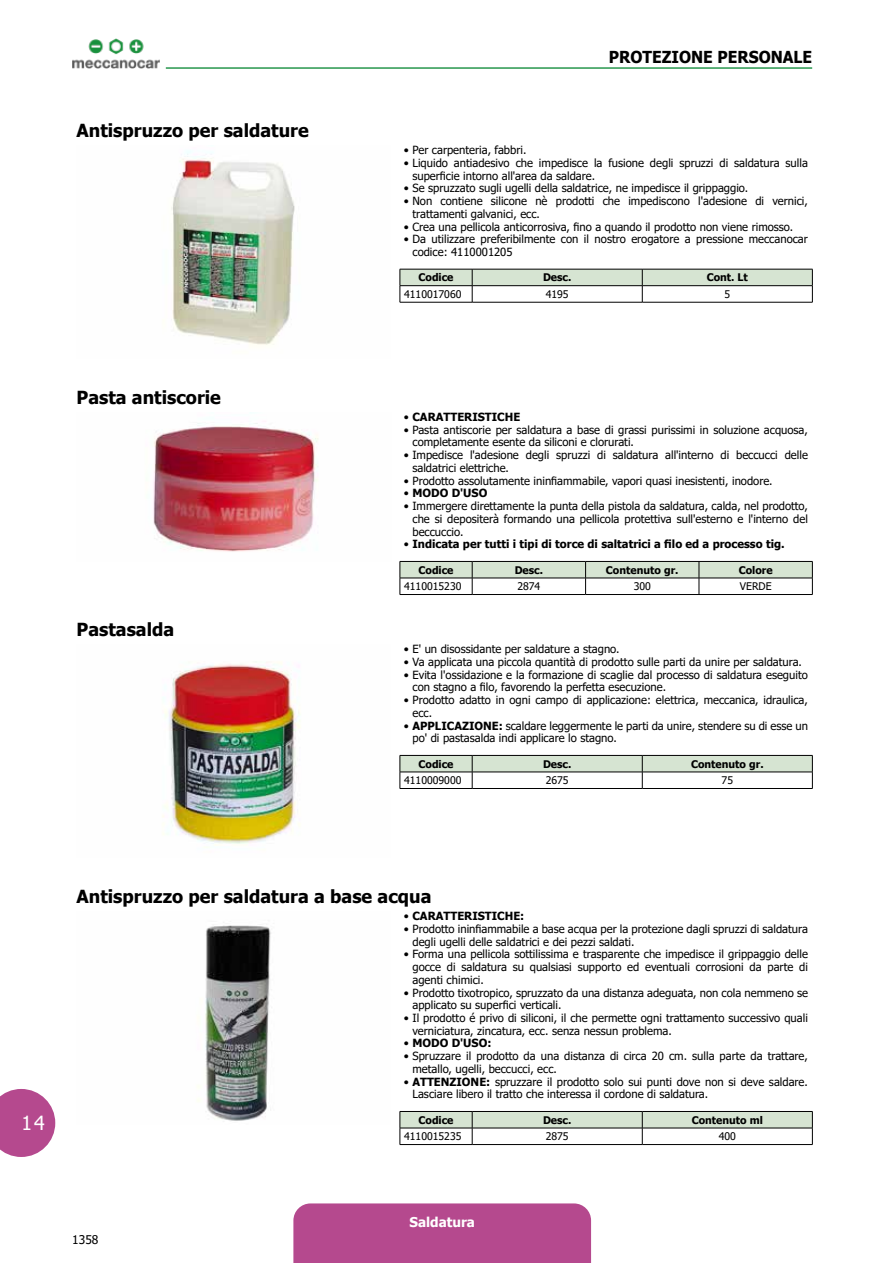
<style>
.page{position:relative;width:893px;height:1263px;background:#fff}
.page>*{position:absolute;margin:0;border:0;box-sizing:border-box;transform-origin:0 0}
.t1{font:19.5px "Tahoma";color:#fff}
.t2{font:700 18px "Tahoma";color:#000}
.t3{font:700 16.5px "Tahoma";color:#000;scale:.95 1}
.t4{font:700 13.5px "Tahoma";color:#fff}
.t5{font:12px "Tahoma";color:#000}
.t6{font:11.25px/12.8px "Tahoma";color:#000}
.t7{font:700 11.25px "Tahoma";color:#000}
.t8{font:700 10.5px "Tahoma";color:#000}
.t9{font:10.5px "Tahoma";color:#000}
.s1{font-weight:400}
.s2{font-weight:700}
</style>
<div class="page">
<div style="left:293px;top:1203px;width:298px;height:60px;background:#b5498e"></div>
<svg style="left:0;top:1089px;width:55px;height:68px;background:#c0659f"></svg>
<img style="left:72px;top:38px;width:87px;height:31px">
<hr style="left:166px;top:67px;width:646px;height:2px;background:#28974e">
<img style="left:171px;top:150px;width:124px;height:195px">
<svg style="left:400px;top:269px;width:413px;height:33px"></svg>
<hr style="left:400px;top:302px;width:72px;height:1px;background:#000">
<hr style="left:472px;top:302px;width:170px;height:1px;background:#000">
<hr style="left:642px;top:302px;width:171px;height:1px;background:#000">
<img style="left:153px;top:412px;width:166px;height:140px">
<svg style="left:400px;top:561px;width:413px;height:33px"></svg>
<hr style="left:400px;top:594px;width:72px;height:1px;background:#000">
<hr style="left:472px;top:594px;width:114px;height:1px;background:#000">
<hr style="left:586px;top:594px;width:113px;height:1px;background:#000">
<hr style="left:699px;top:594px;width:114px;height:1px;background:#000">
<img style="left:162px;top:662px;width:139px;height:184px">
<svg style="left:400px;top:755px;width:413px;height:33px"></svg>
<hr style="left:400px;top:788px;width:72px;height:1px;background:#000">
<hr style="left:472px;top:788px;width:170px;height:1px;background:#000">
<hr style="left:642px;top:788px;width:171px;height:1px;background:#000">
<img style="left:197px;top:922px;width:74px;height:199px">
<svg style="left:400px;top:1111px;width:413px;height:33px"></svg>
<hr style="left:400px;top:1144px;width:72px;height:1px;background:#000">
<hr style="left:472px;top:1144px;width:170px;height:1px;background:#000">
<hr style="left:642px;top:1144px;width:171px;height:1px;background:#000">
<h2 class="t2" style="left:77px;top:118px;width:234px">Antispruzzo per saldature</h2>
<h2 class="t2" style="left:77px;top:385px;width:146px">Pasta antiscorie</h2>
<h2 class="t2" style="left:77px;top:617px;width:99px">Pastasalda</h2>
<h3 class="t3" style="left:609px;top:45px;width:183px">Protezione personal</h3>
<h3 class="t3" style="left:802px;top:45px;width:12px">e</h3>
<p class="t6" style="left:404px;top:144px;width:124px">• Per carpenteria, fabbri.</p>
<p class="t6" style="left:412px;top:157px;width:397px;text-indent:-9px">• Liquido antiadesivo che impedisce la fusione degli spruzzi di saldatura sulla superficie intorno all'area da saldare.</p>
<p class="t6" style="left:404px;top:183px;width:346px">• Se spruzzato sugli ugelli della saldatrice, ne impedisce il grippaggio.</p>
<p class="t6" style="left:412px;top:195px;width:397px;text-indent:-9px">• Non contiene silicone nè prodotti che impediscono l'adesione di vernici, trattamenti galvanici, ecc.</p>
<p class="t6" style="left:404px;top:221px;width:391px">• Crea una pellicola anticorrosiva, fino a quando il prodotto non viene rimosso.</p>
<p class="t6" style="left:412px;top:234px;width:397px;text-indent:-9px">• Da utilizzare preferibilmente con il nostro erogatore a pressione meccanocar codice: 4110001205</p>
<p class="t8" style="left:418px;top:270px;width:37px">Codice</p>
<p class="t8" style="left:543px;top:270px;width:30px">Desc.</p>
<p class="t8" style="left:707px;top:270px;width:43px">Cont. Lt</p>
<p class="t9" style="left:404px;top:287px;width:59px">4110017060</p>
<p class="t9" style="left:546px;top:287px;width:24px">4195</p>
<p class="t9" style="left:724px;top:287px;width:7px">5</p>
<p class="t7" style="left:404px;top:409px;width:61px"><span class="s1">•</span> CARATTERI</p>
<p class="t7" style="left:478px;top:409px;width:43px">STICHE</p>
<p class="t6" style="left:412px;top:424px;width:397px;text-indent:-9px">• Pasta antiscorie per saldatura a base di grassi purissimi in soluzione acquosa, completamente esente da siliconi e clorurati.</p>
<p class="t6" style="left:412px;top:449px;width:397px;text-indent:-9px">• Impedisce l'adesione degli spruzzi di saldatura all'interno di beccucci delle saldatrici elettriche.</p>
<p class="t6" style="left:404px;top:475px;width:370px">• Prodotto assolutamente ininfiammabile, vapori quasi inesistenti, inodore.</p>
<p class="t7" style="left:404px;top:485px;width:28px"><span class="s1">•</span> MODO</p>
<p class="t7" style="left:452px;top:485px;width:36px">D'USO</p>
<p class="t6" style="left:412px;top:500px;width:397px;text-align:justify;text-indent:-9px">• Immergere direttamente la punta della pistola da saldatura, calda, nel prodotto, che si depositerà formando una pellicola protettiva sull'esterno e l'interno del beccuccio.</p>
<p class="t7" style="left:404px;top:536px;width:382px"><span class="s1">•</span> Indicata per tutti i tipi di torce di saltatrici a filo ed a processo tig.</p>
<p class="t8" style="left:418px;top:562px;width:37px">Codice</p>
<p class="t8" style="left:515px;top:562px;width:30px">Desc.</p>
<p class="t8" style="left:606px;top:562px;width:74px">Contenuto gr.</p>
<p class="t8" style="left:739px;top:562px;width:35px">Colore</p>
<p class="t9" style="left:404px;top:579px;width:59px">4110015230</p>
<p class="t9" style="left:517px;top:579px;width:24px">2874</p>
<p class="t9" style="left:634px;top:579px;width:19px">300</p>
<p class="t9" style="left:740px;top:579px;width:33px">VERDE</p>
<p class="t6" style="left:404px;top:643px;width:217px">• E' un disossidante per saldature a stagno.</p>
<p class="t6" style="left:404px;top:656px;width:399px">• Va applicata una piccola quantità di prodotto sulle parti da unire per saldatura.</p>
<p class="t6" style="left:412px;top:669px;width:397px;text-indent:-9px">• Evita l'ossidazione e la formazione di scaglie dal processo di saldatura eseguito con stagno a filo, favorendo la perfetta esecuzione.</p>
<p class="t6" style="left:412px;top:694px;width:397px;text-indent:-9px">• Prodotto adatto in ogni campo di applicazione: elettrica, meccanica, idraulica, ecc.</p>
<p class="t6" style="left:412px;top:720px;width:397px;text-indent:-9px">• <span class="s2">APPLICAZIONE:</span> scaldare leggermente le parti da unire, stendere su di esse un po' di pastasalda indi applicare lo stagno.</p>
<p class="t8" style="left:418px;top:756px;width:37px">Codice</p>
<p class="t8" style="left:543px;top:756px;width:30px">Desc.</p>
<p class="t8" style="left:691px;top:756px;width:74px">Contenuto gr.</p>
<p class="t9" style="left:404px;top:773px;width:59px">4110009000</p>
<p class="t9" style="left:546px;top:773px;width:24px">2675</p>
<p class="t9" style="left:722px;top:773px;width:13px">75</p>
<h1 class="t1" style="left:21px;top:1110px;width:25px">14</h1>
<h2 class="t2" style="left:77px;top:884px;width:356px">Antispruzzo per saldatura a base acqua</h2>
<p class="t7" style="left:404px;top:908px;width:61px"><span class="s1">•</span> CARATTERI</p>
<p class="t7" style="left:478px;top:908px;width:48px">STICHE:</p>
<p class="t6" style="left:412px;top:923px;width:397px;text-indent:-9px">• Prodotto ininfiammabile a base acqua per la protezione dagli spruzzi di saldatura degli ugelli delle saldatrici e dei pezzi saldati.</p>
<p class="t6" style="left:412px;top:948px;width:397px;text-align:justify;text-indent:-9px">• Forma una pellicola sottilissima e trasparente che impedisce il grippaggio delle gocce di saldatura su qualsiasi supporto ed eventuali corrosioni da parte di agenti chimici.</p>
<p class="t6" style="left:412px;top:987px;width:397px;text-indent:-9px">• Prodotto tixotropico, spruzzato da una distanza adeguata, non cola nemmeno se applicato su superfici verticali.</p>
<p class="t6" style="left:412px;top:1012px;width:397px;text-indent:-9px">• Il prodotto é privo di siliconi, il che permette ogni trattamento successivo quali verniciatura, zincatura, ecc. senza nessun problema.</p>
<p class="t7" style="left:404px;top:1035px;width:28px"><span class="s1">•</span> MODO</p>
<p class="t7" style="left:452px;top:1035px;width:41px">D'USO:</p>
<p class="t6" style="left:412px;top:1050px;width:397px;text-indent:-9px">• Spruzzare il prodotto da una distanza di circa 20 cm. sulla parte da trattare, metallo, ugelli, beccucci, ecc.</p>
<p class="t6" style="left:412px;top:1076px;width:397px;text-indent:-9px">• <span class="s2">ATTENZIONE:</span> spruzzare il prodotto solo sui punti dove non si deve saldare.<br>Lasciare libero il tratto che interessa il cordone di saldatura.</p>
<p class="t8" style="left:418px;top:1112px;width:37px">Codice</p>
<p class="t8" style="left:543px;top:1112px;width:30px">Desc.</p>
<p class="t8" style="left:692px;top:1112px;width:73px">Contenuto ml</p>
<p class="t9" style="left:404px;top:1129px;width:59px">4110015235</p>
<p class="t9" style="left:546px;top:1129px;width:24px">2875</p>
<p class="t9" style="left:719px;top:1129px;width:19px">400</p>
<p class="t5" style="left:72px;top:1231px;width:28px">1358</p>
<p class="t4" style="left:409px;top:1212px;width:67px">Saldatura</p>
</div>
